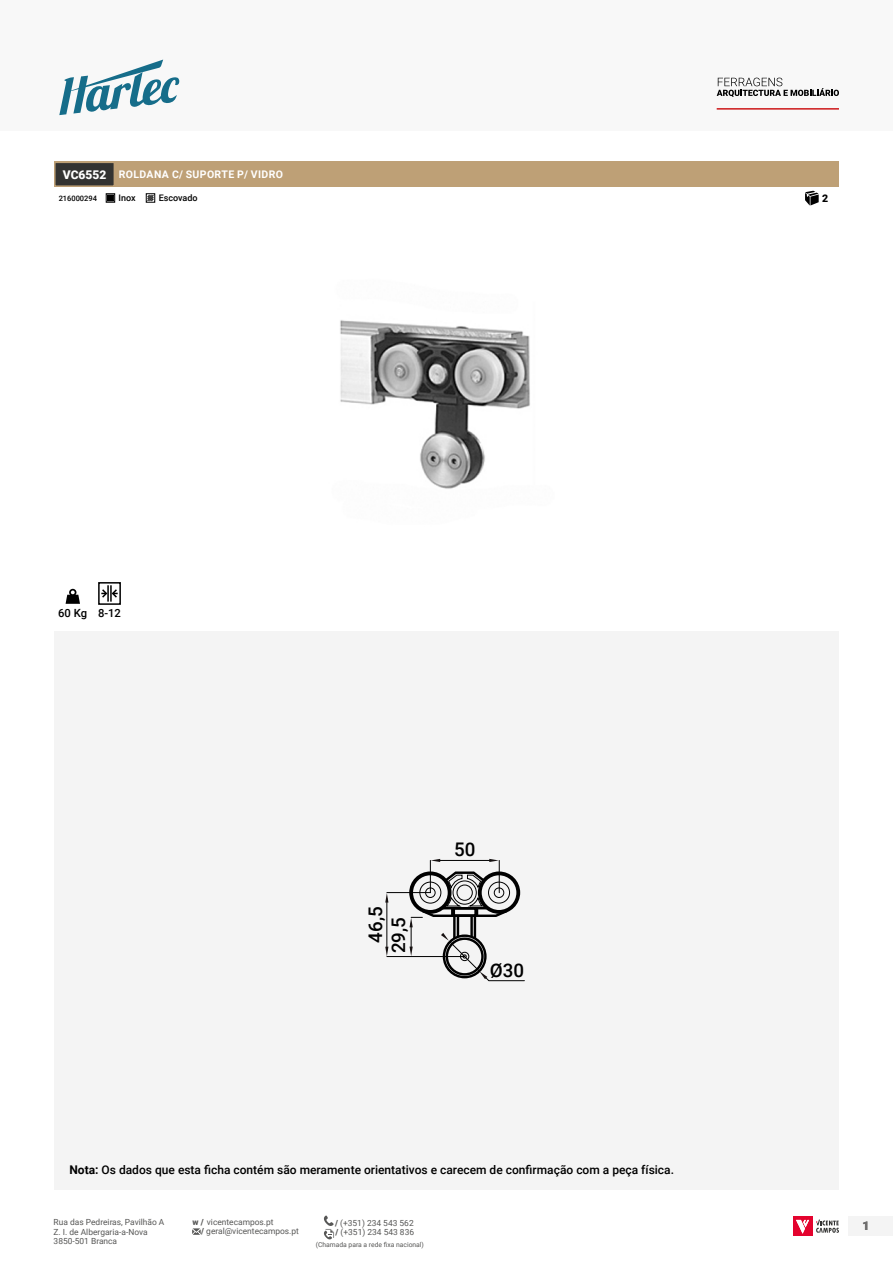
<style>
.page{position:relative;width:893px;height:1263px;background:#fff}
.page>*{position:absolute;margin:0;border:0;box-sizing:border-box;transform-origin:0 0}
.t1{font:500 18.75px/23.2px "Roboto";color:#000;text-align:center}
.t2{font:500 12px "Roboto";color:#000}
.t3{font:900 12px "Roboto";color:#575756}
.t4{font:500 11.25px "Roboto";color:#000}
.t5{font:700 10.5px "Roboto";letter-spacing:.035em;color:#fff}
.t6{font:900 10.5px "Roboto";color:#000}
.t7{font:500 9px "Roboto";color:#000}
.t8{font:8.4px/9.6px "Roboto";color:#575756}
.t9{font:500 7.5px "Roboto";color:#000}
.t10{font:6.75px "Roboto";color:#575756}
.s1{font-weight:900;font-size:12px}
.s2{font-weight:700}
.s3{font-weight:900}
</style>
<div class="page">
<div style="left:0;top:0;width:893px;height:131px;background:#f8f8f8"></div>
<svg style="left:59px;top:60px;width:120px;height:55px"></svg>
<div style="left:849px;top:1216px;width:44px;height:20px;background:#f4f4f4"></div>
<svg style="left:717px;top:78px;width:122px;height:19px"></svg>
<hr style="left:717px;top:108px;width:122px;height:2px;background:#cd1719">
<div style="left:793px;top:1216px;width:19px;height:20px;background:#e4032e"></div>
<svg style="left:796px;top:1220px;width:13px;height:14px"></svg>
<svg style="left:816px;top:1219px;width:23px;height:14px"></svg>
<svg style="left:192px;top:1228px;width:9px;height:7px"></svg>
<svg style="left:324px;top:1215px;width:10px;height:24px"></svg>
<img style="left:340px;top:320px;width:190px;height:169px">
<div style="left:54px;top:162px;width:785px;height:25px;background:#bea076"></div>
<div style="left:54px;top:162px;width:61px;height:25px;background:#333332;border:2px solid #bea076"></div>
<svg style="left:805px;top:191px;width:14px;height:15px"></svg>
<div style="left:106px;top:193px;width:9px;height:10px;border:1px solid #000"></div>
<div style="left:107px;top:195px;width:7px;height:6px;border:1px solid #000"></div>
<svg style="left:146px;top:193px;width:9px;height:10px"></svg>
<svg style="left:66px;top:589px;width:14px;height:15px"></svg>
<svg style="left:98px;top:582px;width:23px;height:23px"></svg>
<div style="left:54px;top:631px;width:785px;height:559px;background:#f4f4f4"></div>
<div style="left:411px;top:873px;width:39px;height:39px;border:2px solid #000;border-radius:50%"></div>
<div style="left:419px;top:882px;width:22px;height:21px;border:1px solid #000;border-radius:50%"></div>
<div style="left:453px;top:880px;width:24px;height:25px;border:1px solid #000;border-radius:50%"></div>
<div style="left:457px;top:884px;width:16px;height:17px;border:1px solid #000;border-radius:50%"></div>
<div style="left:425px;top:887px;width:11px;height:11px;border:1px solid #000;border-radius:50%"></div>
<div style="left:488px;top:882px;width:22px;height:21px;border:1px solid #000;border-radius:50%"></div>
<div style="left:494px;top:887px;width:10px;height:11px;border:1px solid #000;border-radius:50%"></div>
<div style="left:409px;top:871px;width:42px;height:43px;border:2px solid #000;border-radius:50%"></div>
<div style="left:479px;top:873px;width:40px;height:39px;border:2px solid #000;border-radius:50%"></div>
<div style="left:478px;top:871px;width:42px;height:43px;border:2px solid #000;border-radius:50%"></div>
<svg style="left:443px;top:871px;width:44px;height:17px"></svg>
<hr style="left:437px;top:860px;width:56px;height:1px;background:#000">
<hr style="left:499px;top:860px;width:1px;height:33px;background:#000">
<hr style="left:430px;top:860px;width:1px;height:33px;background:#000">
<svg style="left:431px;top:859px;width:9px;height:3px"></svg>
<svg style="left:489px;top:859px;width:10px;height:3px"></svg>
<hr style="left:386px;top:898px;width:1px;height:52px;background:#000">
<hr style="left:387px;top:892px;width:43px;height:1px;background:#000">
<hr style="left:387px;top:956px;width:78px;height:1px;background:#000">
<svg style="left:385px;top:947px;width:3px;height:9px"></svg>
<svg style="left:385px;top:893px;width:3px;height:9px"></svg>
<svg style="left:410px;top:897px;width:115px;height:84px"></svg>
<p class="t5" style="left:63px;top:167px;width:222px"><span class="s1">VC6552</span> ROLDANA C/ SUPORTE P/ VIDRO</p>
<p class="t9" style="left:59px;top:193px;width:40px">216000294</p>
<p class="t7" style="left:119px;top:192px;width:19px">Inox</p>
<p class="t7" style="left:159px;top:192px;width:40px">Escovado</p>
<p class="t6" style="left:822px;top:191px;width:8px">2</p>
<h3 class="t4" style="left:58px;top:605px;width:64px">60 Kg 8-12</h3>
<h1 class="t1" style="left:363px;top:953px;width:48px;rotate:-90deg">46,5<br>29,5</h1>
<h1 class="t1" style="left:454px;top:837px;width:23px">50</h1>
<h1 class="t1" style="left:490px;top:958px;width:36px">Ø30</h1>
<h2 class="t2" style="left:69px;top:1161px;width:606px"><span class="s2">Nota:</span> Os dados que esta ficha contém são meramente orientativos e carecem de confirmação com a peça física.</h2>
<p class="t8" style="left:54px;top:1217px;width:112px">Rua das Pedreiras, Pavilhão A</p>
<p class="t8" style="left:335px;top:1217px;width:80px"><span class="s3">/</span> (+351) 234 543 562</p>
<p class="t8" style="left:54px;top:1226px;width:96px">Z. I. de Albergaria-a-Nova<br>3850-501 Branca</p>
<p class="t8" style="left:201px;top:1217px;width:99px;line-height:9.1px;text-indent:-9px"><span class="s3">w /</span> vicentecampos.pt<br><span class="s3">/</span> geral@vicentecampos.pt</p>
<p class="t8" style="left:336px;top:1227px;width:80px"><span class="s3">/</span> (+351) 234 543 836</p>
<p class="t10" style="left:316px;top:1240px;width:110px">(Chamada para a rede fixa nacional)</p>
<h2 class="t3" style="left:862px;top:1217px;width:8px">1</h2>
</div>
